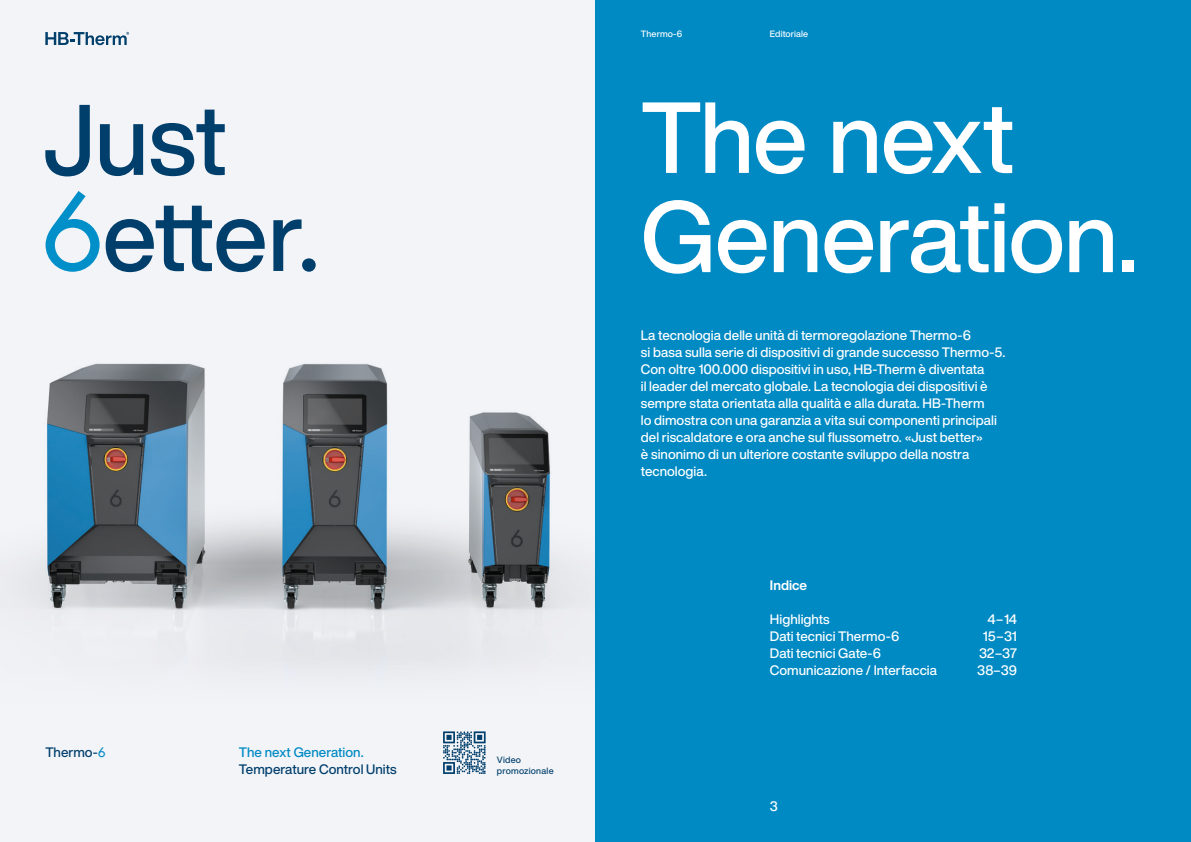
<style>
.page{position:relative;width:1191px;height:842px;background:#fff}
.page>*{position:absolute;margin:0;border:0;box-sizing:border-box;transform-origin:0 0}
.t1{font:500 99px/99.2px "Helvetica Now Display";letter-spacing:-.015em;color:#fff}
.t2{font:500 13.5px/17px "Helvetica Now Display";color:#fff}
.t3{font:500 13.5px "Helvetica Now Display";color:#003e6b}
.t4{font:500 13.5px "Helvetica Now Display";color:#008ac4}
.t5{font:700 13.5px "Helvetica Now Display";color:#fff}
.t6{font:500 9px "Helvetica Now Display";letter-spacing:.01em;color:#fff}
.t7{font:500 9px/11.3px "Helvetica Now Display";letter-spacing:.025em;color:#003e6b}
.s1{font-family:"Futura BQ";font-weight:400;color:#008ac4}
</style>
<div class="page">
<div style="left:0;top:0;width:595px;height:842px;background:#f2f4f8"></div>
<div style="left:595px;top:0;width:596px;height:842px;background:#008ac4"></div>
<svg style="left:45px;top:32px;width:84px;height:13px"></svg>
<svg style="left:106px;top:206px;width:210px;height:66px"></svg>
<svg style="left:45px;top:105px;width:180px;height:71px"></svg>
<svg style="left:46px;top:191px;width:54px;height:81px"></svg>
<img style="left:11px;top:363px;width:580px;height:308px">
<svg style="left:443px;top:731px;width:42px;height:43px"></svg>
<p class="t3" style="left:45px;top:743px;width:62px">Thermo-<span class="s1">6</span></p>
<p class="t4" style="left:239px;top:743px;width:126px">The next Generation.</p>
<p class="t3" style="left:239px;top:760px;width:159px">Temperature Control Units</p>
<p class="t7" style="left:497px;top:754px;width:58px">Video promozionale</p>
<p class="t6" style="left:641px;top:27px;width:43px">Thermo-6</p>
<p class="t6" style="left:770px;top:27px;width:40px">Editoriale</p>
<h1 class="t1" style="left:641px;top:88px;width:499px">The next<br>Generation.</h1>
<p class="t2" style="left:641px;top:327px;width:366px">La tecnologia delle unità di termoregolazione Thermo-6<br>si basa sulla serie di dispositivi di grande successo Thermo-5.<br>Con oltre 100.000 dispositivi in uso, HB-Therm è diventata<br>il leader del mercato globale. La tecnologia dei dispositivi è sempre stata orientata alla qualità e alla durata. HB-Therm<br>lo dimostra con una garanzia a vita sui componenti principali del riscaldatore e ora anche sul flussometro. «Just better»<br>è sinonimo di un ulteriore costante sviluppo della nostra tecnologia.</p>
<p class="t5" style="left:770px;top:575px;width:39px">Indice</p>
<p class="t2" style="left:770px;top:610px;width:61px">Highlights</p>
<p class="t2" style="left:987px;top:610px;width:31px">4–14</p>
<p class="t2" style="left:770px;top:627px;width:131px">Dati tecnici Thermo-6</p>
<p class="t2" style="left:983px;top:627px;width:35px">15–31</p>
<p class="t2" style="left:770px;top:644px;width:113px">Dati tecnici Gate-6</p>
<p class="t2" style="left:979px;top:644px;width:39px">32–37</p>
<p class="t2" style="left:770px;top:661px;width:169px">Comunicazione / Interfaccia</p>
<p class="t2" style="left:977px;top:661px;width:41px">38–39</p>
<p class="t2" style="left:770px;top:797px;width:9px">3</p>
</div>
